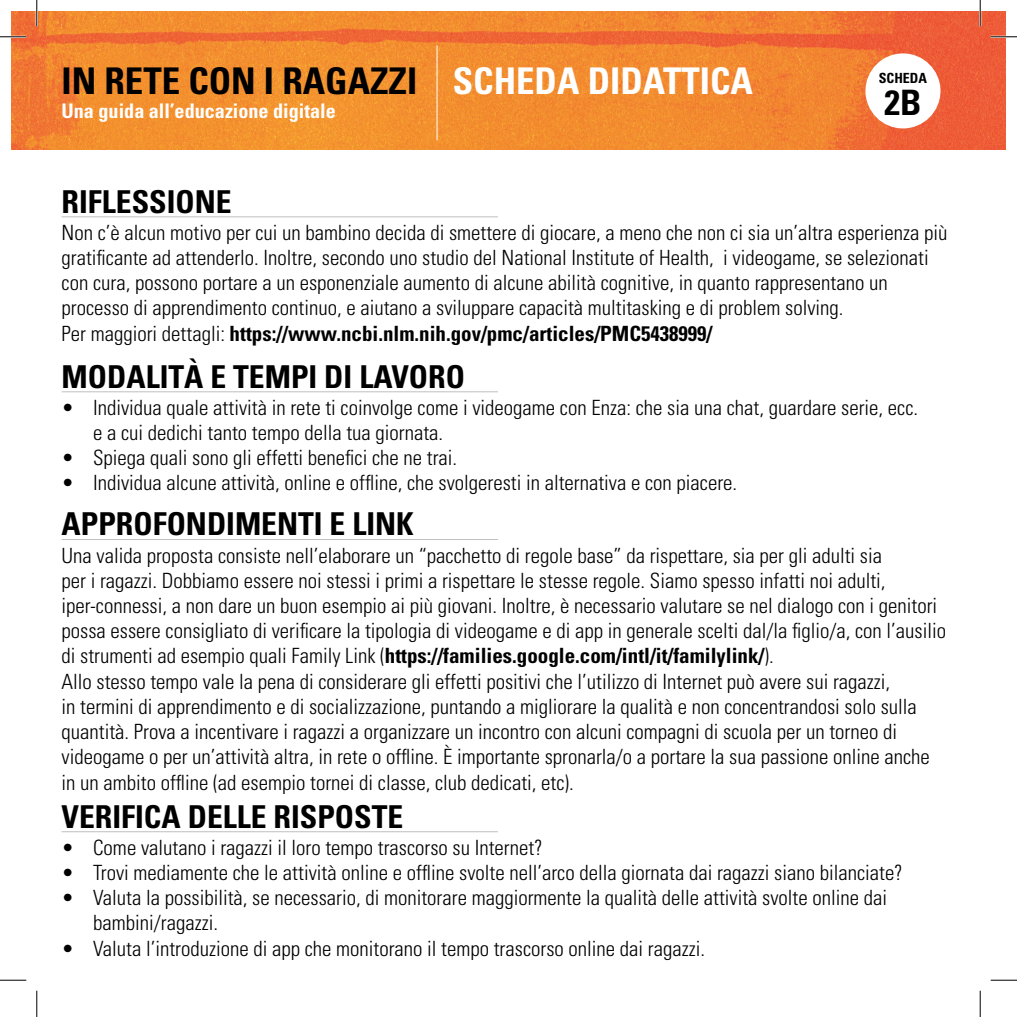
<style>
.page{position:relative;width:1017px;height:1017px;background:#fff}
.page>*{position:absolute;margin:0;border:0;box-sizing:border-box;transform-origin:0 0}
.t1{font:700 condensed 36.75px "Univers";color:#000}
.t2{font:700 condensed 36.75px "Univers";color:#fff}
.t3{font:700 condensed 35px "Univers";color:#000}
.t4{font:700 condensed 31.5px "Univers";color:#000}
.t5{font:300 condensed 21px/25.2px "Univers";color:#000}
.t6{font:700 condensed 21px "Univers";color:#000}
.t7{font:700 condensed 20.12px "Univers";color:#fff}
.t8{font:700 condensed 14px "Univers";color:#000}
.s1{font-weight:300}
</style>
<div class="page">
<img style="left:12px;top:12px;width:992px;height:137px">
<hr style="left:62px;top:216px;width:436px;height:1px;background:#bfbfbf">
<hr style="left:62px;top:391px;width:436px;height:1px;background:#bfbfbf">
<hr style="left:62px;top:539px;width:436px;height:1px;background:#bfbfbf">
<hr style="left:62px;top:831px;width:436px;height:1px;background:#bfbfbf">
<hr style="left:436px;top:45px;width:1px;height:95px;background:#fff">
<div style="left:865px;top:53px;width:75px;height:75px;background:#fff;border-radius:50%"></div>
<hr style="left:0;top:36px;width:26px;height:2px;background:#fff">
<hr style="left:990px;top:36px;width:26px;height:2px;background:#fff">
<hr style="left:36px;top:0;width:2px;height:26px;background:#fff">
<hr style="left:978px;top:0;width:2px;height:26px;background:#fff">
<svg style="left:0;top:36px;width:26px;height:1px"></svg>
<svg style="left:990px;top:36px;width:26px;height:1px"></svg>
<svg style="left:0;top:979px;width:26px;height:1px"></svg>
<svg style="left:990px;top:979px;width:26px;height:1px"></svg>
<svg style="left:36px;top:0;width:1px;height:26px"></svg>
<svg style="left:36px;top:990px;width:1px;height:26px"></svg>
<svg style="left:979px;top:0;width:1px;height:26px"></svg>
<svg style="left:979px;top:990px;width:1px;height:26px"></svg>
<p class="t1" style="left:62px;top:58px;width:357px">IN RETE CON I RAGAZZI</p>
<p class="t7" style="left:62px;top:99px;width:275px">Una guida all’educazione digitale</p>
<p class="t2" style="left:452px;top:58px;width:301px">SCHEDA DIDATTICA</p>
<p class="t8" style="left:878px;top:70px;width:50px">SCHEDA</p>
<p class="t3" style="left:884px;top:81px;width:38px">2B</p>
<p class="t4" style="left:62px;top:182px;width:171px">RIFLESSIONE</p>
<p class="t5" style="left:62px;top:219px;width:886px">Non c’è alcun motivo per cui un bambino decida di smettere di giocare, a meno che non ci sia un’altra esperienza più gratificante ad attenderlo. Inoltre, secondo uno studio del National Institute of Health, i videogame, se selezionati con cura, possono portare a un esponenziale aumento di alcune abilità cognitive, in quanto rappresentano un processo di apprendimento continuo, e aiutano a sviluppare capacità multitasking e di problem solving.</p>
<p class="t6" style="left:62px;top:320px;width:652px"><span class="s1">Per maggiori dettagli:</span> https://www.ncbi.nlm.nih.gov/pmc/articles/PMC5438999/</p>
<p class="t4" style="left:62px;top:357px;width:405px">MODALITÀ E TEMPI DI LAVORO</p>
<p class="t5" style="left:93px;top:394px;width:826px;text-indent:-32px">• Individua quale attività in rete ti coinvolge come i videogame con Enza: che sia una chat, guardare serie, ecc. e a cui dedichi tanto tempo della tua giornata.</p>
<p class="t5" style="left:62px;top:445px;width:397px">• Spiega quali sono gli effetti benefici che ne trai.</p>
<p class="t5" style="left:62px;top:470px;width:677px">• Individua alcune attività, online e offline, che svolgeresti in alternativa e con piacere.</p>
<p class="t4" style="left:62px;top:504px;width:353px">APPROFONDIMENTI E LINK</p>
<p class="t5" style="left:62px;top:542px;width:821px">Una valida proposta consiste nell’elaborare un “pacchetto di regole base” da rispettare, sia per gli adulti sia</p>
<p class="t5" style="left:62px;top:567px;width:825px">per i ragazzi. Dobbiamo essere noi stessi i primi a rispettare le stesse regole. Siamo spesso infatti noi adulti,</p>
<p class="t5" style="left:62px;top:592px;width:885px">iper-connessi, a non dare un buon esempio ai più giovani. Inoltre, è necessario valutare se nel dialogo con i genitori possa essere consigliato di verificare la tipologia di videogame e di app in generale scelti dal/la figlio/a, con l’ausilio</p>
<p class="t6" style="left:62px;top:642px;width:713px"><span class="s1">di strumenti ad esempio quali Family Link (</span>https://families.google.com/intl/it/familylink/<span class="s1">).</span></p>
<p class="t5" style="left:62px;top:668px;width:829px">Allo stesso tempo vale la pena di considerare gli effetti positivi che l’utilizzo di Internet può avere sui ragazzi,</p>
<p class="t5" style="left:62px;top:693px;width:869px">in termini di apprendimento e di socializzazione, puntando a migliorare la qualità e non concentrandosi solo sulla quantità. Prova a incentivare i ragazzi a organizzare un incontro con alcuni compagni di scuola per un torneo di videogame o per un’attività altra, in rete o offline. È importante spronarla/o a portare la sua passione online anche</p>
<p class="t5" style="left:62px;top:768px;width:513px">in un ambito offline (ad esempio tornei di classe, club dedicati, etc).</p>
<p class="t4" style="left:62px;top:796px;width:343px">VERIFICA DELLE RISPOSTE</p>
<p class="t5" style="left:62px;top:834px;width:482px">• Come valutano i ragazzi il loro tempo trascorso su Internet?</p>
<p class="t5" style="left:62px;top:859px;width:842px">• Trovi mediamente che le attività online e offline svolte nell’arco della giornata dai ragazzi siano bilanciate?</p>
<p class="t5" style="left:93px;top:884px;width:795px;text-indent:-32px">• Valuta la possibilità, se necessario, di monitorare maggiormente la qualità delle attività svolte online dai bambini/ragazzi.</p>
<p class="t5" style="left:62px;top:934px;width:644px">• Valuta l’introduzione di app che monitorano il tempo trascorso online dai ragazzi.</p>
</div>
